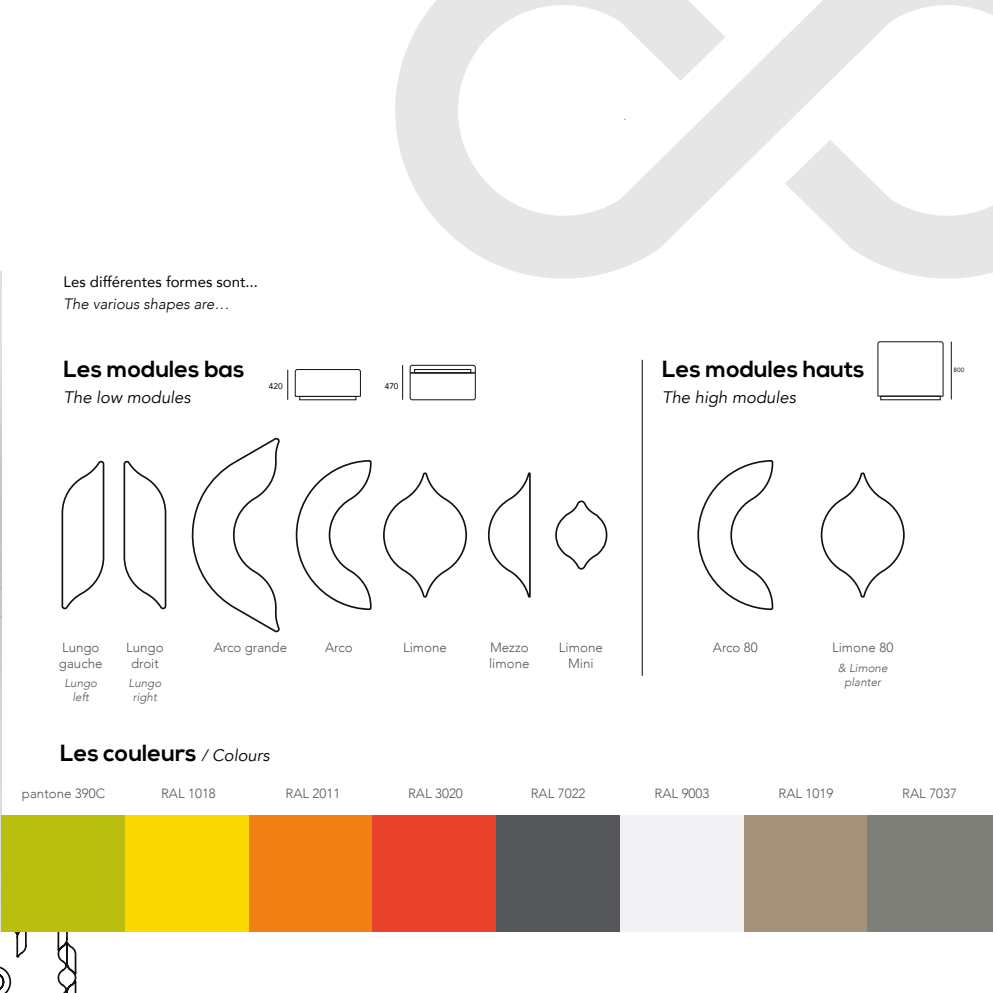
<style>
.page{position:relative;width:993px;height:993px;background:#fff}
.page>*{position:absolute;margin:0;border:0;box-sizing:border-box;transform-origin:0 0}
.t1{font:700 23.28px "Nexa";color:#000}
.t2{font:italic 16.62px "Avenir";color:#000}
.t3{font:15.05px "Avenir";color:#000}
.t4{font:italic 300 15.05px "Avenir";color:#000}
.t5{font:300 13.3px/15.9px "Avenir";color:#575756}
.t6{font:italic 300 11.72px/14px "Avenir";color:#575756;text-align:center}
.t7{font:8.4px "Avenir";color:#000}
.t8{font:6.48px "Futura TOT Boo";color:#000}
.s1{font-family:"Avenir";font-weight:400;font-style:italic;font-size:16.62px}
</style>
<div class="page">
<svg style="left:0;top:931px;width:95px;height:61px"></svg>
<svg style="left:295px;top:460px;width:77px;height:150px"></svg>
<svg style="left:697px;top:460px;width:76px;height:150px"></svg>
<svg style="left:383px;top:473px;width:84px;height:125px"></svg>
<svg style="left:820px;top:473px;width:85px;height:125px"></svg>
<svg style="left:487px;top:472px;width:44px;height:126px"></svg>
<svg style="left:123px;top:460px;width:44px;height:149px"></svg>
<svg style="left:61px;top:460px;width:44px;height:149px"></svg>
<svg style="left:191px;top:437px;width:89px;height:196px"></svg>
<div style="left:299px;top:396px;width:57px;height:4px;border:1px solid #12110c"></div>
<svg style="left:295px;top:369px;width:66px;height:27px"></svg>
<hr style="left:288px;top:369px;width:1px;height:30px;background:#c2c2c1">
<hr style="left:287px;top:369px;width:1px;height:30px;background:#12110c">
<svg style="left:409px;top:365px;width:66px;height:35px"></svg>
<hr style="left:402px;top:365px;width:1px;height:34px;background:#12110c">
<div style="left:880px;top:396px;width:60px;height:4px;border:1px solid #12110c"></div>
<svg style="left:877px;top:341px;width:66px;height:55px"></svg>
<hr style="left:950px;top:341px;width:1px;height:58px;background:#12110c">
<img style="left:0;top:272px;width:1px;height:659px">
<svg style="left:395px;top:0;width:597px;height:278px"></svg>
<div style="left:1px;top:814px;width:124px;height:117px;background:#babe0f"></div>
<div style="left:496px;top:814px;width:124px;height:117px;background:#55565a"></div>
<div style="left:125px;top:814px;width:124px;height:117px;background:#fcd800"></div>
<div style="left:620px;top:814px;width:123px;height:117px;background:#f2f2f4"></div>
<div style="left:249px;top:814px;width:123px;height:117px;background:#f08014"></div>
<div style="left:743px;top:814px;width:124px;height:117px;background:#a39179"></div>
<div style="left:372px;top:814px;width:124px;height:117px;background:#e8422c"></div>
<div style="left:867px;top:814px;width:125px;height:117px;background:#7e7f79"></div>
<hr style="left:641px;top:360px;width:1px;height:315px;background:#000">
<svg style="left:555px;top:500px;width:52px;height:70px"></svg>
<p class="t3" style="left:64px;top:269px;width:196px">Les différentes formes sont...</p>
<p class="t4" style="left:64px;top:294px;width:167px">The various shapes are…</p>
<h1 class="t1" style="left:64px;top:356px;width:182px">Les modules bas</h1>
<h1 class="t1" style="left:662px;top:356px;width:204px">Les modules hauts</h1>
<p class="t7" style="left:269px;top:379px;width:15px">420</p>
<p class="t7" style="left:384px;top:379px;width:15px">470</p>
<p class="t2" style="left:64px;top:387px;width:128px">The low modules</p>
<p class="t2" style="left:662px;top:387px;width:135px">The high modules</p>
<p class="t8" style="left:953px;top:366px;width:13px">800</p>
<p class="t5" style="left:59px;top:639px;width:45px">Lungo gauche</p>
<p class="t6" style="left:64px;top:676px;width:34px">Lungo left</p>
<p class="t5" style="left:126px;top:639px;width:39px;text-align:center">Lungo droit</p>
<p class="t6" style="left:128px;top:676px;width:34px">Lungo right</p>
<p class="t5" style="left:214px;top:639px;width:75px">Arco grande</p>
<p class="t5" style="left:325px;top:639px;width:29px">Arco</p>
<p class="t5" style="left:403px;top:639px;width:45px">Limone</p>
<p class="t5" style="left:558px;top:639px;width:45px;text-align:center">Limone<br>Mini</p>
<p class="t5" style="left:489px;top:639px;width:42px">Mezzo limone</p>
<p class="t5" style="left:712px;top:639px;width:46px">Arco 80</p>
<p class="t5" style="left:831px;top:639px;width:63px">Limone 80</p>
<p class="t6" style="left:837px;top:661px;width:51px">&amp; Limone planter</p>
<h1 class="t1" style="left:60px;top:739px;width:211px">Les couleurs <span class="s1">/ Colours</span></h1>
<p class="t5" style="left:22px;top:784px;width:85px">pantone 390C</p>
<p class="t5" style="left:161px;top:784px;width:56px">RAL 1018</p>
<p class="t5" style="left:285px;top:784px;width:56px">RAL 2011</p>
<p class="t5" style="left:408px;top:784px;width:56px">RAL 3020</p>
<p class="t5" style="left:530px;top:784px;width:56px">RAL 7022</p>
<p class="t5" style="left:654px;top:784px;width:56px">RAL 9003</p>
<p class="t5" style="left:778px;top:784px;width:56px">RAL 1019</p>
<p class="t5" style="left:901px;top:784px;width:56px">RAL 7037</p>
</div>
